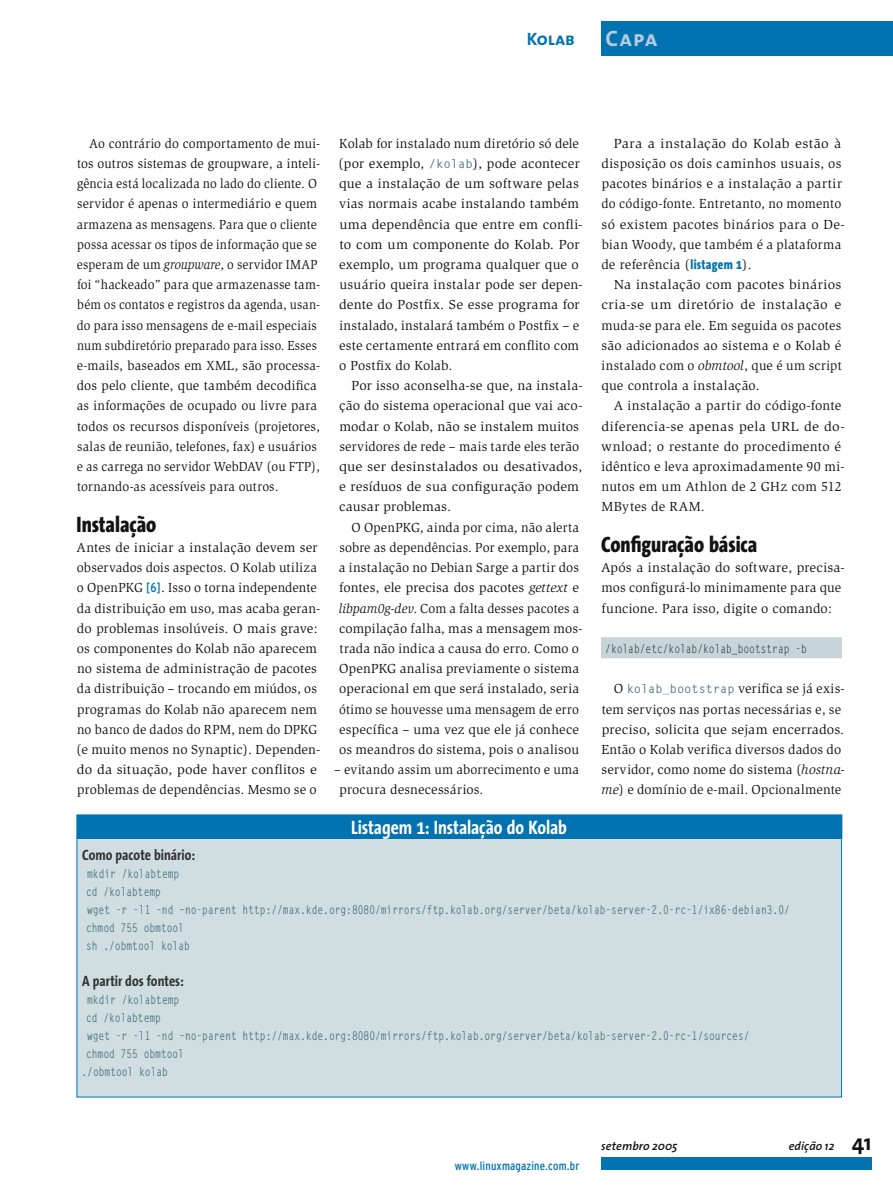
<style>
.page{position:relative;width:893px;height:1191px;background:#fff}
.page>*{position:absolute;margin:0;border:0;box-sizing:border-box;transform-origin:0 0}
.subtitle{font:800 22.5px "The Sans Condensed";color:#121212}
.section{font:22.5px "The Sans Bold Caps";color:#b5cce0}
.t1{font:700 22.5px "The Sans";color:#121212}
.title_box{font:700 19.5px "The Sans Condensed";letter-spacing:-.005em;color:#fff}
.subject{font:18px "The Sans Bold Caps";letter-spacing:-.01em;color:#0073b0}
.subtitle_box{font:700 15px "The Sans Condensed";color:#303232}
.paragraph{font:13.5px/20.2px "Slimbach";letter-spacing:.015em;color:#121212}
.paragraph_one{font:13.5px/20.2px "Slimbach";letter-spacing:.01em;color:#121212}
.paragraph-2{font:13.5px/20.2px "Slimbach";letter-spacing:.015em;color:#121212;scale:.95 1}
.paragraph-3{font:13.5px/20.2px "Slimbach";letter-spacing:.015em;color:#121212;scale:1.05 1}
.paragraph-4{font:13.5px/20.2px "Slimbach";letter-spacing:.015em;color:#121212;scale:.96 1}
.codelist_box{font:700 12px "Gothic Looser";color:#4c7685;scale:.8 1}
.codelist{font:12px "Gothic Looser";color:#121212;scale:.8 1}
.t2{font:condensed 12px "Interstate";letter-spacing:.015em;color:#0073b0}
.t3{font:italic 600 12px "The Sans";letter-spacing:.005em;color:#121212}
.s1{font-style:italic}
.s2{font-family:"Interstate";font-stretch:condensed;color:#0073b0}
.s3{font-family:"Gothic Looser";font-weight:700;font-size:12px;color:#4c7685}
.s4{font-family:"The Sans Condensed";font-weight:800;color:#0073b0}
</style>
<div class="page">
<div style="left:601px;top:637px;width:241px;height:21px;background:#c5d5da"></div>
<div style="left:601px;top:1157px;width:271px;height:12px;background:#0073b0"></div>
<div style="left:601px;top:21px;width:292px;height:34px;background:#0073b0"></div>
<div style="left:77px;top:815px;width:765px;height:282px;background:#d0dee1"></div>
<div style="left:77px;top:815px;width:765px;height:24px;background:#0073b0"></div>
<p class="subject" style="left:527px;top:24px;width:50px">Kolab</p>
<p class="section" style="left:606px;top:20px;width:54px">Capa</p>
<p class="paragraph-2" style="left:77px;top:133px;width:258px;text-indent:13px">Ao contrário do comportamento de mui&shy;tos outros sistemas de groupware, a inteli&shy;gência está localizada no lado do cliente. O servidor é apenas o intermediário e quem armazena as mensagens. Para que o cliente possa acessar os tipos de informação que se esperam de um <span class="s1">groupware</span>, o servidor IMAP foi “hackeado” para que armazenasse tam&shy;bém os contatos e registros da agenda, usan&shy;do para isso mensagens de e-mail especiais num subdiretório preparado para isso. Esses e-mails, baseados em XML, são processa&shy;dos pelo cliente, que também decodifica as informações de ocupado ou livre para todos os recursos disponíveis (projetores, salas de reunião, telefones, fax) e usuários e as carrega no servidor WebDAV (ou FTP), tornando-as acessíveis para outros.</p>
<p class="subtitle" style="left:77px;top:511px;width:81px">Instalação</p>
<p class="paragraph_one" style="left:76px;top:537px;width:246px">Antes de iniciar a instalação devem ser observados dois aspectos. O Kolab utiliza o OpenPKG <span class="s2">[6]</span>. Isso o torna independente da distribuição em uso, mas acaba geran&shy;do problemas insolúveis. O mais grave: os componentes do Kolab não aparecem no sistema de administração de pacotes da distribuição – trocando em miúdos, os programas do Kolab não aparecem nem no banco de dados do RPM, nem do DPKG (e muito menos no Synaptic). Dependen&shy;do da situação, pode haver conflitos e problemas de dependências. Mesmo se o</p>
<p class="paragraph_one" style="left:338px;top:133px;width:246px">Kolab for instalado num diretório só dele (por exemplo, <span class="s3">/kolab</span>), pode acontecer que a instalação de um software pelas vias normais acabe instalando também uma dependência que entre em confli&shy;to com um componente do Kolab. Por exemplo, um programa qualquer que o usuário queira instalar pode ser depen&shy;dente do Postfix. Se esse programa for instalado, instalará também o Postfix – e este certamente entrará em conflito com o Postfix do Kolab.</p>
<p class="paragraph" style="left:339px;top:376px;width:245px;text-indent:12px">Por isso aconselha-se que, na instala&shy;ção do sistema operacional que vai aco&shy;modar o Kolab, não se instalem muitos servidores de rede – mais tarde eles terão que ser desinstalados ou desativados, e resíduos de sua configuração podem causar problemas.</p>
<p class="paragraph" style="left:339px;top:517px;width:245px;text-indent:13px">O OpenPKG, ainda por cima, não alerta sobre as dependências. Por exemplo, para a instalação no Debian Sarge a partir dos fontes, ele precisa dos pacotes <span class="s1">gettext</span> e <span class="s1">libpam0g-dev</span>. Com a falta desses pacotes a compilação falha, mas a mensagem mos&shy;trada não indica a causa do erro. Como o OpenPKG analisa previamente o sistema operacional em que será instalado, seria ótimo se houvesse uma mensagem de erro específica – uma vez que ele já conhece os meandros do sistema, pois o analisou</p>
<p class="paragraph-4" style="left:339px;top:759px;width:251px;text-indent:-5px">– evitando assim um aborrecimento e uma procura desnecessários.</p>
<p class="title_box" style="left:351px;top:810px;width:217px">Listagem 1: Instalação do Kolab</p>
<p class="paragraph-3" style="left:601px;top:133px;width:233px;text-indent:12px">Para a instalação do Kolab estão à disposição os dois caminhos usuais, os pacotes binários e a instalação a partir do código-fonte. Entretanto, no momento só existem pacotes binários para o De&shy;bian Woody, que também é a plataforma de referência (<span class="s4">listagem 1</span>).</p>
<p class="paragraph" style="left:601px;top:275px;width:242px;text-align:justify;text-indent:12px">Na instalação com pacotes binários cria-se um diretório de instalação e muda-se para ele. Em seguida os pacotes são adicionados ao sistema e o Kolab é instalado com o <span class="s1">obmtool</span>, que é um script que controla a instalação.</p>
<p class="paragraph" style="left:601px;top:396px;width:245px;text-indent:13px">A instalação a partir do código-fonte diferencia-se apenas pela URL de do&shy;wnload; o restante do procedimento é idêntico e leva aproximadamente 90 mi&shy;nutos em um Athlon de 2 GHz com 512<br>MBytes de RAM.</p>
<p class="subtitle" style="left:601px;top:531px;width:158px">Configuração básica</p>
<p class="paragraph_one" style="left:601px;top:557px;width:245px">Após a instalação do software, precisa&shy;mos configurá-lo minimamente para que funcione. Para isso, digite o comando:</p>
<p class="codelist" style="left:605px;top:640px;width:253px">/kolab/etc/kolab/kolab_bootstrap -b</p>
<p class="paragraph" style="left:601px;top:679px;width:245px;text-indent:12px">O <span class="s3">kolab_bootstrap</span> verifica se já exis&shy;tem serviços nas portas necessárias e, se preciso, solicita que sejam encerrados.<br>Então o Kolab verifica diversos dados do servidor, como nome do sistema (<span class="s1">hostna&shy;me</span>) e domínio de e-mail. Opcionalmente</p>
<p class="subtitle_box" style="left:82px;top:842px;width:114px">Como pacote binário:</p>
<p class="codelist_box" style="left:87px;top:865px;width:117px">mkdir /kolabtemp</p>
<p class="codelist_box" style="left:86px;top:883px;width:95px">cd /kolabtemp</p>
<p class="codelist_box" style="left:87px;top:901px;width:880px">wget -r -l1 -nd –no-parent http://max.kde.org:8080/mirrors/ftp.kolab.org/server/beta/kolab-server-2.0-rc-1/ix86-debian3.0/</p>
<p class="codelist_box" style="left:86px;top:919px;width:124px">chmod 755 obmtool</p>
<p class="codelist_box" style="left:86px;top:937px;width:131px">sh ./obmtool kolab</p>
<p class="subtitle_box" style="left:82px;top:968px;width:103px">A partir dos fontes:</p>
<p class="codelist_box" style="left:87px;top:991px;width:117px">mkdir /kolabtemp</p>
<p class="codelist_box" style="left:86px;top:1009px;width:95px">cd /kolabtemp</p>
<p class="codelist_box" style="left:87px;top:1027px;width:829px">wget -r -l1 -nd –no-parent http://max.kde.org:8080/mirrors/ftp.kolab.org/server/beta/kolab-server-2.0-rc-1/sources/</p>
<p class="codelist_box" style="left:86px;top:1045px;width:124px">chmod 755 obmtool</p>
<p class="codelist_box" style="left:82px;top:1063px;width:109px">./obmtool kolab</p>
<p class="t2" style="left:455px;top:1158px;width:126px">www.linuxmagazine.com.br</p>
<p class="t3" style="left:601px;top:1135px;width:78px">setembro 2005</p>
<p class="t3" style="left:789px;top:1135px;width:47px">edição 12</p>
<p class="t1" style="left:852px;top:1123px;width:21px">41</p>
</div>
